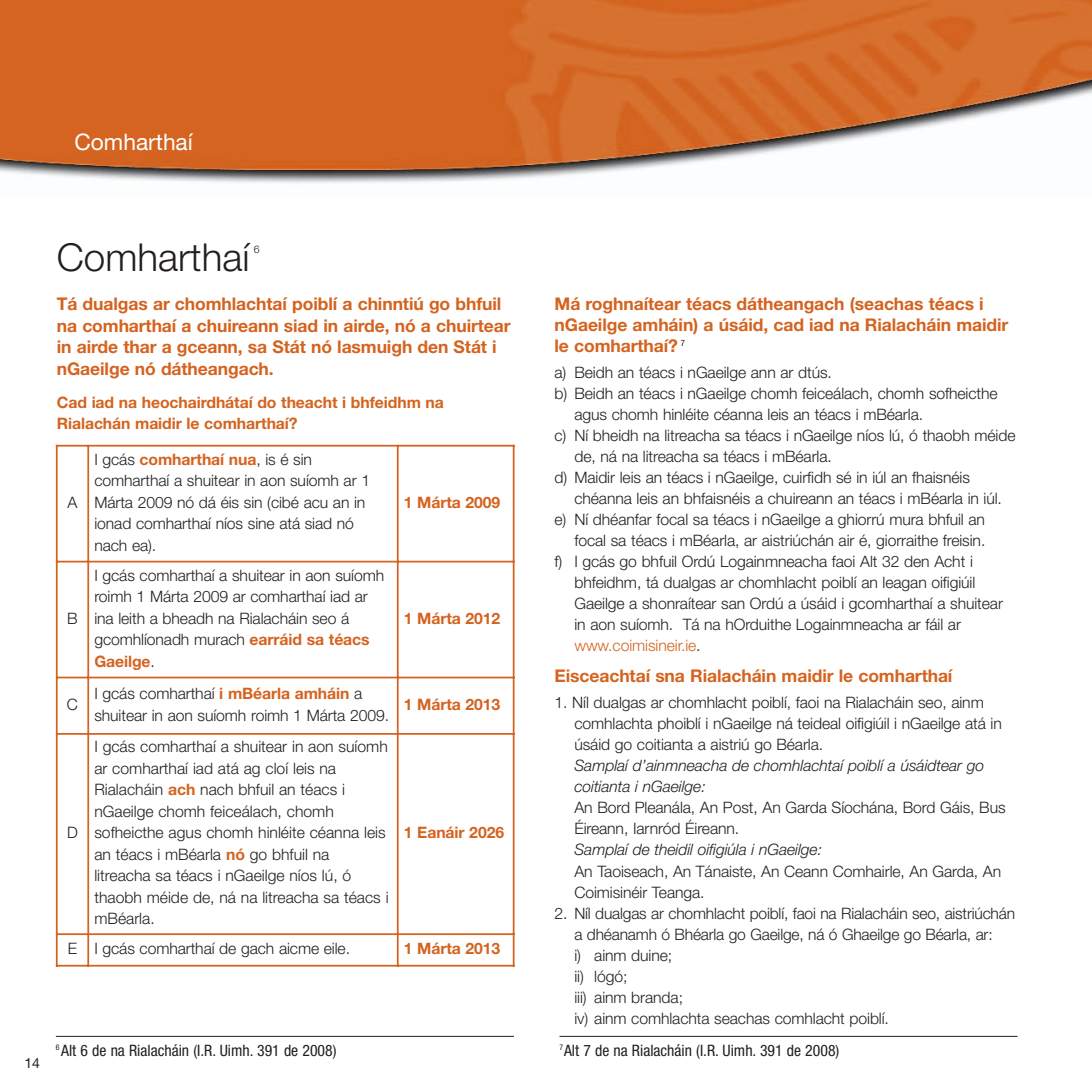
<style>
.page{position:relative;width:1092px;height:1092px;background:#fff}
.page>*{position:absolute;margin:0;border:0;box-sizing:border-box;transform-origin:0 0}
.t1{font:300 38.5px "Helvetica Neue LT";color:#231f20}
.t2{font:22.75px "Helvetica Neue LT";color:#fff}
.t3{font:700 17.5px/21.5px "Helvetica Neue LT";letter-spacing:-.005em;color:#d4631f}
.t4{font:300 15.75px/21.5px "Helvetica Neue LT";letter-spacing:-.005em;color:#231f20}
.t5{font:700 15.75px/21.5px "Helvetica Neue LT";letter-spacing:-.005em;color:#d4631f}
.t6{font:italic 300 15.75px/21px "Helvetica Neue LT";letter-spacing:-.005em;color:#231f20}
.t7{font:condensed 15.75px "Helvetica Neue LT";color:#231f20}
.t8{font:300 15.75px "Helvetica Neue LT";letter-spacing:-.005em;color:#d4631f}
.t9{font:14px "Helvetica Neue LT";color:#231f20}
.t10{font:300 10.5px "Helvetica Neue LT";color:#231f20}
.s1{font-weight:700;color:#d4631f}
.s2{color:#231f20}
</style>
<div class="page">
<hr style="left:56px;top:1035px;width:458px;height:1px;background:#231f20">
<img style="left:0;top:0;width:1091px;height:184px">
<hr style="left:56px;top:445px;width:2px;height:521px;background:#d4631f">
<hr style="left:87px;top:445px;width:2px;height:521px;background:#d4631f">
<hr style="left:397px;top:445px;width:1px;height:521px;background:#d4631f">
<hr style="left:512px;top:445px;width:2px;height:521px;background:#d4631f">
<hr style="left:56px;top:445px;width:458px;height:1px;background:#d4631f">
<hr style="left:56px;top:560px;width:458px;height:2px;background:#d4631f">
<hr style="left:56px;top:676px;width:458px;height:2px;background:#d4631f">
<hr style="left:56px;top:733px;width:458px;height:1px;background:#d4631f">
<hr style="left:56px;top:933px;width:458px;height:1px;background:#d4631f">
<hr style="left:56px;top:964px;width:458px;height:2px;background:#d4631f">
<hr style="left:559px;top:1035px;width:458px;height:1px;background:#231f20">
<h2 class="t2" style="left:74px;top:134px;width:120px">Comharthaí</h2>
<h1 class="t1" style="left:57px;top:243px;width:194px">Comharthaí</h1>
<p class="t10" style="left:254px;top:245px;width:7px">6</p>
<p class="t3" style="left:57px;top:295px;width:455px">Tá dualgas ar chomhlachtaí poiblí a chinntiú go bhfuil na comharthaí a chuireann siad in airde, nó a chuirtear in airde thar a gceann, sa Stát nó lasmuigh den Stát i nGaeilge nó dátheangach.</p>
<p class="t5" style="left:57px;top:393px;width:388px">Cad iad na heochairdhátaí do theacht i bhfeidhm na<br>Rialachán maidir le comharthaí?</p>
<p class="t4" style="left:68px;top:493px;width:11px">A</p>
<p class="t4" style="left:67px;top:609px;width:12px">B</p>
<p class="t4" style="left:94px;top:450px;width:277px">I gcás <span class="s1">comharthaí nua</span>, is é sin comharthaí a shuitear in aon suíomh ar 1<br>Márta 2009 nó dá éis sin (cibé acu an in ionad comharthaí níos sine atá siad nó nach ea).</p>
<p class="t4" style="left:94px;top:565px;width:291px">I gcás comharthaí a shuitear in aon suíomh roimh 1 Márta 2009 ar comharthaí iad ar ina leith a bheadh na Rialacháin seo á gcomhlíonadh murach <span class="s1">earráid sa téacs<br>Gaeilge</span>.</p>
<p class="t5" style="left:404px;top:493px;width:98px">1 Márta 2009</p>
<p class="t5" style="left:404px;top:608px;width:98px">1 Márta 2012</p>
<p class="t4" style="left:67px;top:695px;width:13px">C</p>
<p class="t4" style="left:94px;top:684px;width:296px">I gcás comharthaí <span class="s1">i mBéarla amháin</span> a shuitear in aon suíomh roimh 1 Márta 2009.</p>
<p class="t5" style="left:404px;top:695px;width:98px">1 Márta 2013</p>
<p class="t4" style="left:67px;top:823px;width:12px">D</p>
<p class="t4" style="left:94px;top:737px;width:296px">I gcás comharthaí a shuitear in aon suíomh ar comharthaí iad atá ag cloí leis na Rialacháin <span class="s1">ach</span> nach bhfuil an téacs i nGaeilge chomh feiceálach, chomh sofheicthe agus chomh hinléite céanna leis an téacs i mBéarla <span class="s1">nó</span> go bhfuil na litreacha sa téacs i nGaeilge níos lú, ó thaobh méide de, ná na litreacha sa téacs i mBéarla.</p>
<p class="t5" style="left:404px;top:823px;width:102px">1 Eanáir 2026</p>
<p class="t4" style="left:68px;top:939px;width:284px">E I gcás comharthaí de gach aicme eile.</p>
<p class="t5" style="left:404px;top:939px;width:98px">1 Márta 2013</p>
<p class="t9" style="left:24px;top:1057px;width:17px">14</p>
<p class="t7" style="left:56px;top:1044px;width:282px"><sup>6</sup> Alt 6 de na Rialacháin (I.R. Uimh. 391 de 2008)</p>
<p class="t3" style="left:554px;top:295px;width:455px;line-height:21px">Má roghnaítear téacs dátheangach (seachas téacs i nGaeilge amháin) a úsáid, cad iad na Rialacháin maidir le comharthaí? <sup>7</sup></p>
<p class="t4" style="left:554px;top:363px;width:279px">a) Beidh an téacs i nGaeilge ann ar dtús.</p>
<p class="t4" style="left:554px;top:384px;width:444px">b) Beidh an téacs i nGaeilge chomh feiceálach, chomh sofheicthe</p>
<p class="t4" style="left:574px;top:405px;width:350px">agus chomh hinléite céanna leis an téacs i mBéarla.</p>
<p class="t4" style="left:554px;top:426px;width:462px">c) Ní bheidh na litreacha sa téacs i nGaeilge níos lú, ó thaobh méide</p>
<p class="t4" style="left:574px;top:447px;width:259px">de, ná na litreacha sa téacs i mBéarla.</p>
<p class="t4" style="left:554px;top:468px;width:417px">d) Maidir leis an téacs i nGaeilge, cuirfidh sé in iúl an fhaisnéis</p>
<p class="t4" style="left:574px;top:489px;width:429px">chéanna leis an bhfaisnéis a chuireann an téacs i mBéarla in iúl.</p>
<p class="t4" style="left:554px;top:510px;width:432px">e) Ní dhéanfar focal sa téacs i nGaeilge a ghiorrú mura bhfuil an</p>
<p class="t4" style="left:574px;top:531px;width:412px">focal sa téacs i mBéarla, ar aistriúchán air é, giorraithe freisin.</p>
<p class="t4" style="left:554px;top:552px;width:420px">f) I gcás go bhfuil Ordú Logainmneacha faoi Alt 32 den Acht i</p>
<p class="t4" style="left:574px;top:573px;width:402px">bhfeidhm, tá dualgas ar chomhlacht poiblí an leagan oifigiúil</p>
<p class="t4" style="left:574px;top:594px;width:430px">Gaeilge a shonraítear san Ordú a úsáid i gcomharthaí a shuitear</p>
<p class="t4" style="left:574px;top:615px;width:388px">in aon suíomh. Tá na hOrduithe Logainmneacha ar fáil ar</p>
<p class="t8" style="left:574px;top:640px;width:128px">www.coimisineir.ie<span class="s2">.</span></p>
<p class="t3" style="left:554px;top:667px;width:399px">Eisceachtaí sna Rialacháin maidir le comharthaí</p>
<p class="t4" style="left:574px;top:693px;width:429px;line-height:21px;text-indent:-20px">1. Níl dualgas ar chomhlacht poiblí, faoi na Rialacháin seo, ainm comhlachta phoiblí i nGaeilge ná teideal oifigiúil i nGaeilge atá in úsáid go coitianta a aistriú go Béarla.</p>
<p class="t6" style="left:574px;top:756px;width:411px">Samplaí d’ainmneacha de chomhlachtaí poiblí a úsáidtear go coitianta i nGaeilge:</p>
<p class="t4" style="left:574px;top:798px;width:432px;line-height:21px">An Bord Pleanála, An Post, An Garda Síochána, Bord Gáis, Bus<br>Éireann, Iarnród Éireann.</p>
<p class="t6" style="left:574px;top:840px;width:249px">Samplaí de theidil oifigiúla i nGaeilge:</p>
<p class="t4" style="left:574px;top:861px;width:428px;line-height:21px">An Taoiseach, An Tánaiste, An Ceann Comhairle, An Garda, An<br>Coimisinéir Teanga.</p>
<p class="t4" style="left:574px;top:903px;width:442px;line-height:21px;text-indent:-20px">2. Níl dualgas ar chomhlacht poiblí, faoi na Rialacháin seo, aistriúchán a dhéanamh ó Bhéarla go Gaeilge, ná ó Ghaeilge go Béarla, ar:<br>i) ainm duine;<br>ii) lógó;<br>iii) ainm branda;<br>iv) ainm comhlachta seachas comhlacht poiblí.</p>
<p class="t7" style="left:559px;top:1044px;width:281px"><sup>7</sup>Alt 7 de na Rialacháin (I.R. Uimh. 391 de 2008)</p>
</div>
